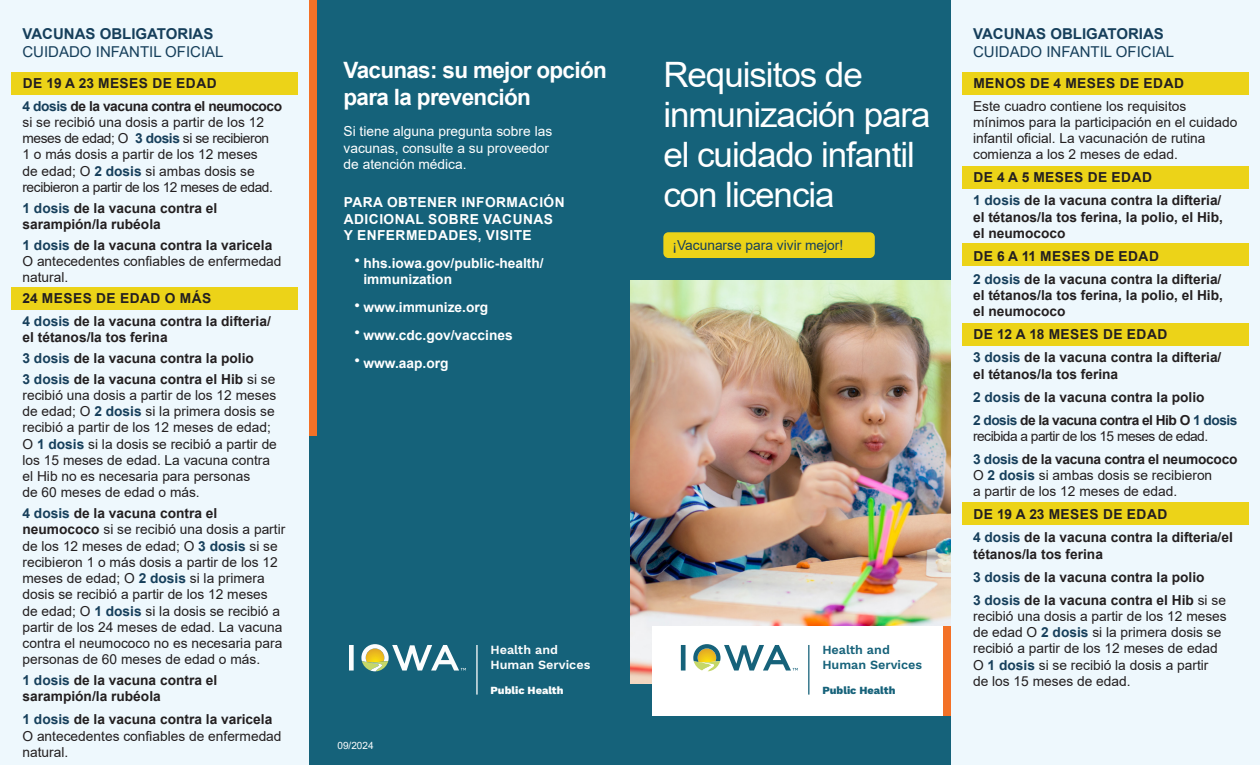
<style>
.page{position:relative;width:1260px;height:765px;background:#eef8fd}
.page>*{position:absolute;margin:0;border:0;box-sizing:border-box;transform-origin:0 0}
.t1{font:35px/40px "Arial";letter-spacing:-.03em;color:#fff}
.t2{font:700 22.5px/27px "Arial";letter-spacing:-.03em;color:#fff}
.t3{font:15px/18px "Arial";color:#163f5b}
.Body_Copy{font:13.75px/16.2px "Arial";color:#231f20}
.Body_Copy-2{font:700 13.75px/16.2px "Arial";color:#231f20}
.Body_Copy-3{font:700 13.75px "Arial";letter-spacing:.035em;color:#231f20}
.t4{font:700 13.75px/16.5px "Arial";color:#fff}
.t5{font:13.75px/16.5px "Arial";color:#fff}
.Body_Copy-4{font:13.75px/16.2px "Arial";letter-spacing:-.035em;color:#231f20}
.t6{font:700 13.75px/16.5px "Arial";letter-spacing:.035em;color:#fff}
.t7{font:13.75px "Arial";color:#163f5b}
.t8{font:600 12.5px/15.4px "Work Sans";color:#16627a}
.t9{font:600 12.5px/15.4px "Work Sans";color:#fcfdfd}
.t10{font:800 10.88px "Work Sans";color:#16627a}
.t11{font:800 10.88px "Work Sans";color:#fcfdfd}
.t12{font:10px "Arial";color:#fff}
.s1{font-weight:700}
.s2{font-weight:700;color:#163f5b}
.s3{color:#163f5b}
</style>
<div class="page">
<div style="left:309px;top:0;width:642px;height:765px;background:#15627a"></div>
<div style="left:309px;top:0;width:8px;height:435px;background:#f37127"></div>
<img style="left:630px;top:281px;width:321px;height:402px">
<div style="left:652px;top:626px;width:299px;height:90px;background:#fff"></div>
<div style="left:943px;top:626px;width:8px;height:90px;background:#f37127"></div>
<svg style="left:681px;top:645px;width:5px;height:26px"></svg>
<svg style="left:693px;top:644px;width:105px;height:27px"></svg>
<hr style="left:808px;top:645px;width:1px;height:50px;background:#16627a">
<svg style="left:349px;top:645px;width:5px;height:26px"></svg>
<svg style="left:361px;top:644px;width:105px;height:27px"></svg>
<hr style="left:476px;top:645px;width:2px;height:50px;background:#fff">
<div style="left:11px;top:287px;width:287px;height:23px;background:#ecd318"></div>
<div style="left:11px;top:72px;width:287px;height:22px;background:#ecd318"></div>
<div style="left:962px;top:166px;width:287px;height:22px;background:#ecd318"></div>
<div style="left:962px;top:72px;width:287px;height:22px;background:#ecd318"></div>
<div style="left:962px;top:243px;width:287px;height:22px;background:#ecd318"></div>
<div style="left:962px;top:323px;width:287px;height:23px;background:#ecd318"></div>
<div style="left:962px;top:503px;width:287px;height:22px;background:#ecd318"></div>
<div style="left:663px;top:232px;width:212px;height:26px;background:#ecd318;border-radius:5px"></div>
<p class="t3" style="left:22px;top:25px;width:203px"><span class="s1">VACUNAS OBLIGATORIAS<br></span>CUIDADO INFANTIL OFICIAL</p>
<p class="Body_Copy-3" style="left:23px;top:73px;width:195px">DE 19 A 23 MESES DE EDAD</p>
<p class="Body_Copy" style="left:22px;top:97px;width:261px"><span class="s2">4 dosis</span> <span class="s1">de la vacuna contra el neumococo </span>si se recibió una dosis a partir de los 12 meses de edad; O <span class="s2">3 dosis</span> si se recibieron<br>1 o más dosis a partir de los 12 meses<br>de edad; O <span class="s2">2 dosis</span> si ambas dosis se recibieron a partir de los 12 meses de edad.</p>
<p class="Body_Copy-2" style="left:22px;top:200px;width:196px"><span class="s3">1 dosis</span> de la vacuna contra el sarampión/la rubéola</p>
<p class="Body_Copy" style="left:22px;top:236px;width:261px"><span class="s2">1 dosis</span> <span class="s1">de la vacuna contra la varicela<br></span>O antecedentes confiables de enfermedad natural.</p>
<p class="Body_Copy-3" style="left:22px;top:288px;width:190px">24 MESES DE EDAD O MÁS</p>
<p class="Body_Copy-2" style="left:22px;top:313px;width:250px"><span class="s3">4 dosis</span> de la vacuna contra la difteria/ el tétanos/la tos ferina</p>
<p class="Body_Copy-2" style="left:22px;top:350px;width:233px"><span class="s3">3 dosis</span> de la vacuna contra la polio</p>
<p class="Body_Copy" style="left:22px;top:370px;width:256px"><span class="s2">3 dosis</span> <span class="s1">de la vacuna contra el Hib</span> si se recibió una dosis a partir de los 12 meses de edad; O <span class="s2">2 dosis</span> si la primera dosis se recibió a partir de los 12 meses de edad; O <span class="s2">1 dosis</span> si la dosis se recibió a partir de los 15 meses de edad. La vacuna contra el Hib no es necesaria para personas<br>de 60 meses de edad o más.</p>
<p class="Body_Copy" style="left:22px;top:505px;width:264px"><span class="s2">4 dosis</span> <span class="s1">de la vacuna contra el neumococo</span> si se recibió una dosis a partir de los 12 meses de edad; O <span class="s2">3 dosis</span> si se recibieron 1 o más dosis a partir de los 12 meses de edad; O <span class="s2">2 dosis</span> si la primera dosis se recibió a partir de los 12 meses de edad; O <span class="s2">1 dosis</span> si la dosis se recibió a partir de los 24 meses de edad. La vacuna contra el neumococo no es necesaria para personas de 60 meses de edad o más.</p>
<p class="Body_Copy-2" style="left:22px;top:672px;width:196px"><span class="s3">1 dosis</span> de la vacuna contra el sarampión/la rubéola</p>
<p class="Body_Copy" style="left:22px;top:711px;width:261px"><span class="s2">1 dosis</span> <span class="s1">de la vacuna contra la varicela<br></span>O antecedentes confiables de enfermedad natural.</p>
<p class="t2" style="left:344px;top:57px;width:265px">Vacunas: su mejor opción para la prevención</p>
<p class="t5" style="left:344px;top:123px;width:210px">Si tiene alguna pregunta sobre las vacunas, consulte a su proveedor de atención médica.</p>
<p class="t6" style="left:344px;top:194px;width:222px">PARA OBTENER INFORMACIÓN<br>ADICIONAL SOBRE VACUNAS<br>Y ENFERMEDADES, VISITE</p>
<p class="t4" style="left:363px;top:255px;width:182px;text-indent:-9px">• hhs.iowa.gov/public-health/ immunization</p>
<p class="t4" style="left:355px;top:299px;width:135px">• www.immunize.org</p>
<p class="t4" style="left:355px;top:327px;width:159px">• www.cdc.gov/vaccines</p>
<p class="t4" style="left:355px;top:355px;width:95px">• www.aap.org</p>
<p class="t12" style="left:338px;top:738px;width:38px">09/2024</p>
<p class="t9" style="left:490px;top:643px;width:101px">Health and<br>Human Services</p>
<p class="t11" style="left:490px;top:684px;width:75px">Public Health</p>
<p class="t1" style="left:663px;top:55px;width:269px">Requisitos de inmunización para el cuidado infantil con licencia</p>
<p class="t7" style="left:672px;top:236px;width:172px">¡Vacunarse para vivir mejor!</p>
<p class="t8" style="left:822px;top:643px;width:101px">Health and<br>Human Services</p>
<p class="t10" style="left:822px;top:684px;width:75px">Public Health</p>
<p class="t3" style="left:973px;top:25px;width:203px"><span class="s1">VACUNAS OBLIGATORIAS<br></span>CUIDADO INFANTIL OFICIAL</p>
<p class="Body_Copy-3" style="left:973px;top:73px;width:212px">MENOS DE 4 MESES DE EDAD</p>
<p class="Body_Copy" style="left:973px;top:97px;width:266px">Este cuadro contiene los requisitos mínimos para la participación en el cuidado infantil oficial. La vacunación de rutina comienza a los 2 meses de edad.</p>
<p class="Body_Copy-3" style="left:973px;top:168px;width:180px">DE 4 A 5 MESES DE EDAD</p>
<p class="Body_Copy-2" style="left:973px;top:192px;width:251px;text-align:justify"><span class="s3">1 dosis</span> de la vacuna contra la difteria/ el tétanos/la tos ferina, la polio, el Hib, el neumococo</p>
<p class="Body_Copy-3" style="left:973px;top:246px;width:187px">DE 6 A 11 MESES DE EDAD</p>
<p class="Body_Copy-2" style="left:973px;top:271px;width:251px;text-align:justify"><span class="s3">2 dosis</span> de la vacuna contra la difteria/ el tétanos/la tos ferina, la polio, el Hib, el neumococo</p>
<p class="Body_Copy-3" style="left:973px;top:325px;width:195px">DE 12 A 18 MESES DE EDAD</p>
<p class="Body_Copy-2" style="left:973px;top:349px;width:250px"><span class="s3">3 dosis</span> de la vacuna contra la difteria/ el tétanos/la tos ferina</p>
<p class="Body_Copy-2" style="left:973px;top:389px;width:233px"><span class="s3">2 dosis</span> de la vacuna contra la polio</p>
<p class="Body_Copy-4" style="left:973px;top:411px;width:266px"><span class="s2">2 dosis</span> <span class="s1">de la vacuna contra el Hib O</span> <span class="s2">1 dosis </span>recibida a partir de los 15 meses de edad.</p>
<p class="Body_Copy" style="left:973px;top:451px;width:266px"><span class="s2">3 dosis</span> <span class="s1">de la vacuna contra el neumococo<br></span>O <span class="s2">2 dosis</span> si ambas dosis se recibieron<br>a partir de los 12 meses de edad.</p>
<p class="Body_Copy-3" style="left:973px;top:505px;width:195px">DE 19 A 23 MESES DE EDAD</p>
<p class="Body_Copy-2" style="left:973px;top:529px;width:261px"><span class="s3">4 dosis</span> de la vacuna contra la difteria/el tétanos/la tos ferina</p>
<p class="Body_Copy-2" style="left:973px;top:569px;width:233px"><span class="s3">3 dosis</span> de la vacuna contra la polio</p>
<p class="Body_Copy" style="left:973px;top:591px;width:255px"><span class="s2">3 dosis</span> <span class="s1">de la vacuna contra el Hib</span> si se recibió una dosis a partir de los 12 meses de edad O <span class="s2">2 dosis</span> si la primera dosis se recibió a partir de los 12 meses de edad O <span class="s2">1 dosis</span> si se recibió la dosis a partir de los 15 meses de edad.</p>
</div>
